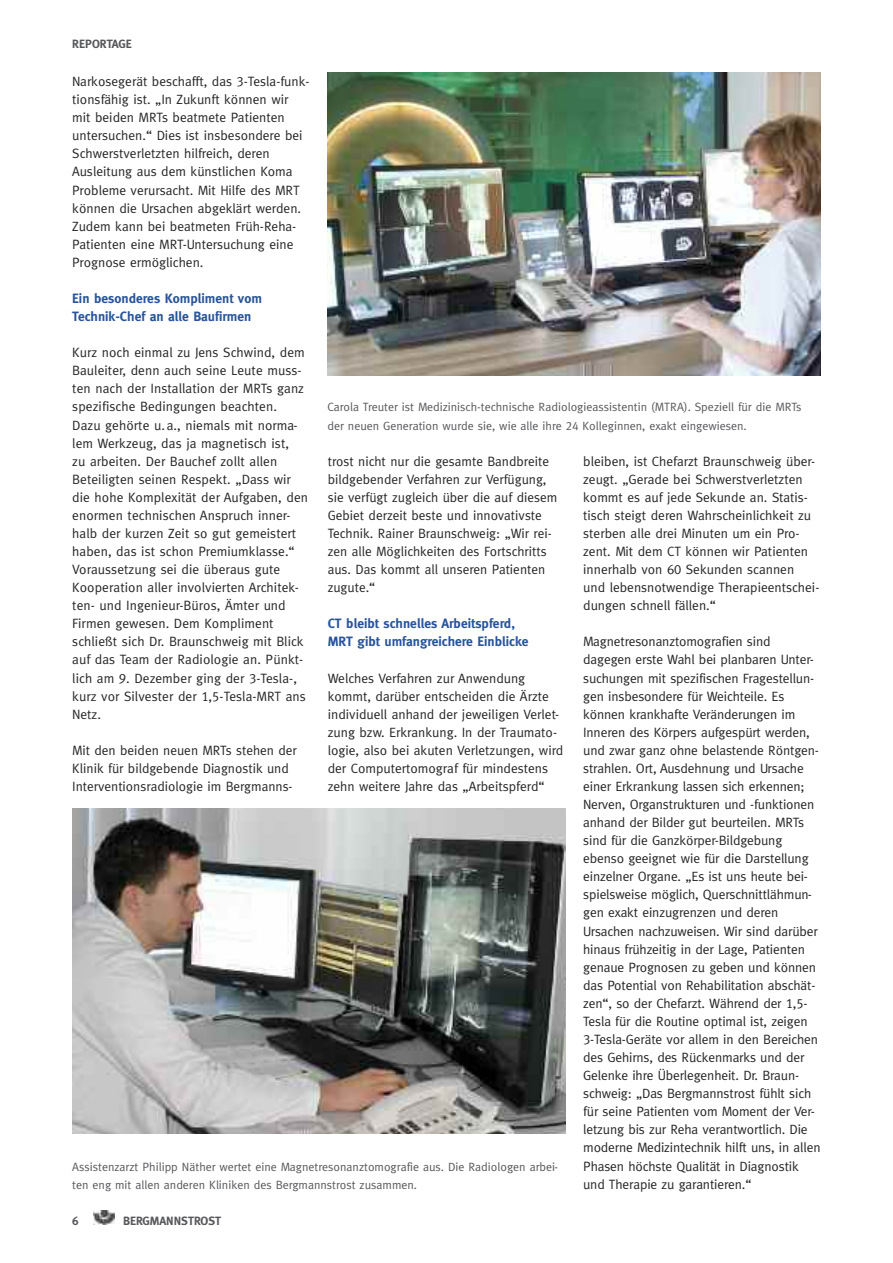
<style>
.page{position:relative;width:893px;height:1263px;background:#fff}
.page>*{position:absolute;margin:0;border:0;box-sizing:border-box;transform-origin:0 0}
.t1{font:13.5px/18px "Meta";color:#272526}
.t2{font:700 13.5px/18px "Meta";color:#28549a}
.t3{font:12px/18px "Meta";color:#57585b}
.t4{font:700 12px "Meta";color:#57585b}
.t5{font:12px "Meta Bold Caps";color:#57585b}
.s1{font-family:"Meta Caps"}
</style>
<div class="page">
<img style="left:94px;top:1210px;width:21px;height:15px">
<img style="left:72px;top:808px;width:494px;height:325px">
<img style="left:327px;top:73px;width:494px;height:303px">
<p class="t4" style="left:72px;top:37px;width:61px">REPORTAGE</p>
<p class="t1" style="left:72px;top:72px;width:239px">Narkosegerät beschafft, das <span class="s1">3</span>-Tesla-funk&shy;tionsfähig ist. „In Zukunft können wir mit beiden MRTs beatmete Patienten untersuchen.“ Dies ist insbesondere bei Schwerstverletzten hilfreich, deren Ausleitung aus dem künstlichen Koma Probleme verursacht. Mit Hilfe des MRT können die Ursachen abgeklärt werden.<br>Zudem kann bei beatmeten Früh-Reha-Patienten eine MRT-Untersuchung eine Prognose ermöglichen.</p>
<p class="t2" style="left:72px;top:289px;width:191px">Ein besonderes Kompliment vom<br>Technik-Chef an alle Baufirmen</p>
<p class="t1" style="left:72px;top:344px;width:237px">Kurz noch einmal zu Jens Schwind, dem Bauleiter, denn auch seine Leute muss&shy;ten nach der Installation der MRTs ganz spezifische Bedingungen beachten.<br>Dazu gehörte u. a., niemals mit norma&shy;lem Werkzeug, das ja magnetisch ist,<br>zu arbeiten. Der Bauchef zollt allen Beteiligten seinen Respekt. „Dass wir die hohe Komplexität der Aufgaben, den enormen technischen Anspruch inner&shy;halb der kurzen Zeit so gut gemeistert haben, das ist schon Premiumklasse.“ Voraussetzung sei die überaus gute Kooperation aller involvierten Architek&shy;ten- und Ingenieur-Büros, Ämter und Firmen gewesen. Dem Kompliment schließt sich Dr. Braunschweig mit Blick auf das Team der Radiologie an. Pünkt&shy;lich am <span class="s1">9</span>. Dezember ging der <span class="s1">3</span>-Tesla-, kurz vor Silvester der <span class="s1">1,5</span>-Tesla-MRT ans Netz.</p>
<p class="t1" style="left:72px;top:741px;width:226px">Mit den beiden neuen MRTs stehen der<br>Klinik für bildgebende Diagnostik und<br>Interventionsradiologie im Bergmanns-</p>
<p class="t3" style="left:327px;top:398px;width:476px">Carola Treuter ist Medizinisch-technische Radiologieassistentin (MTRA). Speziell für die MRTs der neuen Generation wurde sie, wie alle ihre <span class="s1">24</span> Kolleginnen, exakt eingewiesen.</p>
<p class="t1" style="left:328px;top:452px;width:231px">trost nicht nur die gesamte Bandbreite bildgebender Verfahren zur Verfügung, sie verfügt zugleich über die auf diesem Gebiet derzeit beste und innovativste Technik. Rainer Braunschweig: „Wir rei&shy;zen alle Möglichkeiten des Fortschritts aus. Das kommt all unseren Patienten zugute.“</p>
<p class="t2" style="left:328px;top:615px;width:202px">CT bleibt schnelles Arbeitspferd,<br>MRT gibt umfangreichere Einblicke</p>
<p class="t1" style="left:328px;top:669px;width:237px">Welches Verfahren zur Anwendung kommt, darüber entscheiden die Ärzte individuell anhand der jeweiligen Verlet&shy;zung bzw. Erkrankung. In der Traumato&shy;logie, also bei akuten Verletzungen, wird der Computertomograf für mindestens zehn weitere Jahre das „Arbeitspferd“</p>
<p class="t1" style="left:583px;top:452px;width:238px">bleiben, ist Chefarzt Braunschweig über&shy;zeugt. „Gerade bei Schwerstverletzten kommt es auf jede Sekunde an. Statis&shy;tisch steigt deren Wahrscheinlichkeit zu sterben alle drei Minuten um ein Pro&shy;zent. Mit dem CT können wir Patienten innerhalb von <span class="s1">60</span> Sekunden scannen und lebensnotwendige Therapieentschei&shy;dungen schnell fällen.“</p>
<p class="t1" style="left:583px;top:633px;width:239px">Magnetresonanztomografien sind dagegen erste Wahl bei planbaren Unter&shy;suchungen mit spezifischen Fragestellun&shy;gen insbesondere für Weichteile. Es können krankhafte Veränderungen im Inneren des Körpers aufgespürt werden, und zwar ganz ohne belastende Röntgen&shy;strahlen. Ort, Ausdehnung und Ursache einer Erkrankung lassen sich erkennen; Nerven, Organstrukturen und -funktionen anhand der Bilder gut beurteilen. MRTs sind für die Ganzkörper-Bildgebung ebenso geeignet wie für die Darstellung einzelner Organe. „Es ist uns heute bei&shy;spielsweise möglich, Querschnittlähmun&shy;gen exakt einzugrenzen und deren Ursachen nachzuweisen. Wir sind darüber hinaus frühzeitig in der Lage, Patienten genaue Prognosen zu geben und können das Potential von Rehabilitation abschät&shy;zen“, so der Chefarzt. Während der <span class="s1">1,5</span>- Tesla für die Routine optimal ist, zeigen <span class="s1">3</span>-Tesla-Geräte vor allem in den Bereichen des Gehirns, des Rückenmarks und der Gelenke ihre Überlegenheit. Dr. Braun&shy;schweig: „Das Bergmannstrost fühlt sich für seine Patienten vom Moment der Ver&shy;letzung bis zur Reha verantwortlich. Die moderne Medizintechnik hilft uns, in allen Phasen höchste Qualität in Diagnostik und Therapie zu garantieren.“</p>
<p class="t3" style="left:72px;top:1157px;width:487px">Assistenzarzt Philipp Näther wertet eine Magnetresonanztomografie aus. Die Radiologen arbei&shy;ten eng mit allen anderen Kliniken des Bergmannstrost zusammen.</p>
<p class="t5" style="left:72px;top:1213px;width:8px">6</p>
<p class="t4" style="left:123px;top:1213px;width:100px">BERGMANNSTROST</p>
</div>
